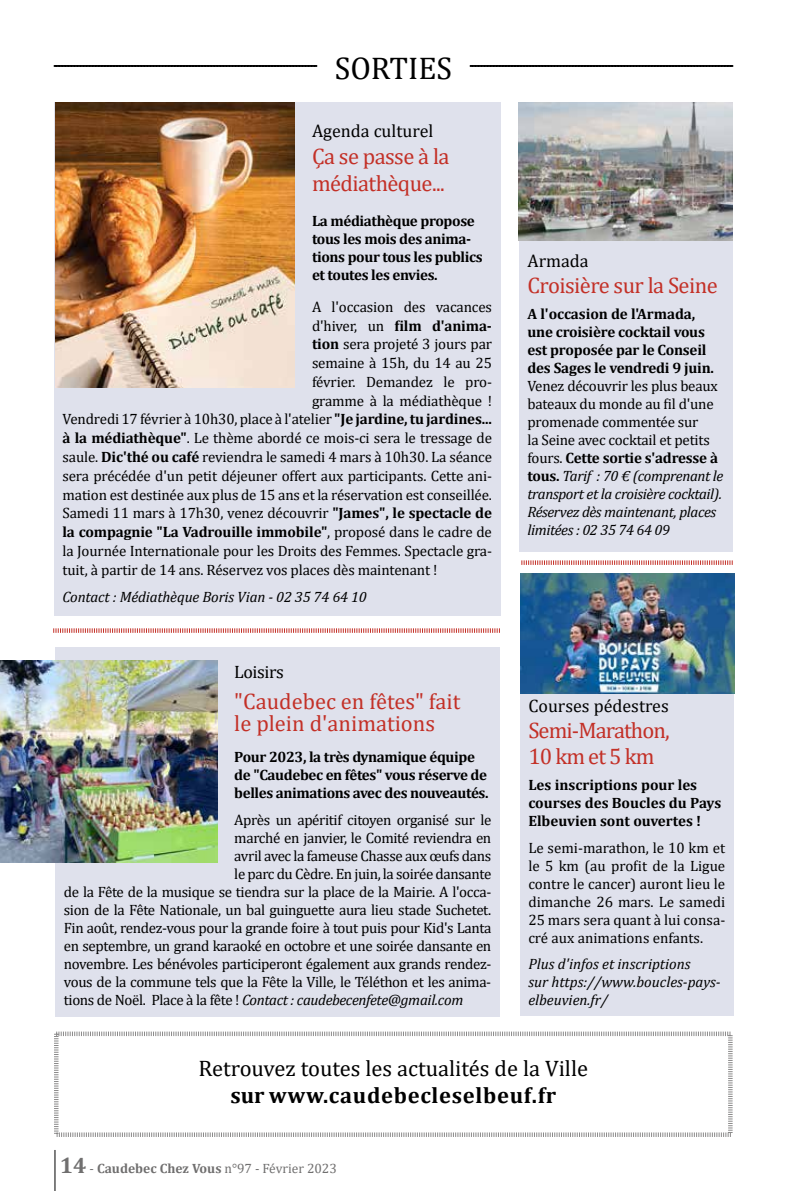
<style>
.page{position:relative;width:787px;height:1191px;background:#fff}
.page>*{position:absolute;margin:0;border:0;box-sizing:border-box;transform-origin:0 0}
.t1{font:31.5px "Cambria";color:#000}
.t2{font:22.5px/25.5px "Cambria";letter-spacing:-.025em;color:#c33027}
.t3{font:22.5px/22.5px "Cambria";color:#c33027}
.t4{font:22.5px "Cambria";color:#000}
.t5{font:700 22.5px "Cambria";letter-spacing:.03em;color:#000}
.t6{font:18px "Cambria";color:#000}
.t7{font:18px "Cambria";letter-spacing:-.025em;color:#000}
.t8{font:15px/18px "Cambria";letter-spacing:-.015em;color:#000;text-align:justify}
.t9{font:700 15px/18px "Cambria";letter-spacing:-.025em;color:#000}
.t10{font:italic 15px/18px "Cambria";letter-spacing:-.01em;color:#000}
.t11{font:700 15px/18px "Cambria";color:#000}
.t12{font:13.5px "Cambria";color:#706f6f}
.s1{font-weight:400}
.s2{font-weight:700}
.s3{font-style:normal}
.s4{font-style:italic}
.s5{font-weight:700;font-size:22.5px}
</style>
<div class="page">
<div style="left:55px;top:647px;width:445px;height:369px;background:#dfe1ec"></div>
<div style="left:520px;top:681px;width:213px;height:335px;background:#dfe1ec"></div>
<div style="left:54px;top:102px;width:446px;height:513px;background:#dfe1ec"></div>
<svg style="left:54px;top:65px;width:263px;height:2px"></svg>
<svg style="left:470px;top:65px;width:263px;height:2px"></svg>
<div style="left:519px;top:232px;width:214px;height:320px;background:#dfe1ec"></div>
<img style="left:520px;top:573px;width:214px;height:120px">
<img style="left:0;top:661px;width:217px;height:201px">
<img style="left:55px;top:102px;width:240px;height:285px">
<svg style="left:54px;top:1031px;width:679px;height:106px"></svg>
<svg style="left:53px;top:628px;width:447px;height:5px"></svg>
<svg style="left:521px;top:560px;width:211px;height:5px"></svg>
<hr style="left:55px;top:1150px;width:1px;height:41px;background:#000">
<img style="left:519px;top:102px;width:214px;height:138px">
<h1 class="t1" style="left:335px;top:50px;width:119px">SORTIES</h1>
<p class="t6" style="left:312px;top:121px;width:123px">Agenda culturel</p>
<h2 class="t2" style="left:312px;top:143px;width:139px;line-height:27px">Ça se passe à la médiathèque...</h2>
<p class="t9" style="left:312px;top:212px;width:172px">La médiathèque propose tous les mois des anima&shy;tions pour tous les publics et toutes les envies.</p>
<p class="t8" style="left:312px;top:298px;width:181px">A l'occasion des vacances</p>
<p class="t9" style="left:312px;top:316px;width:181px"><span class="s1">d'hiver, un</span> film d'anima-</p>
<p class="t8" style="left:312px;top:335px;width:181px"><span class="s2">tion</span> sera projeté 3 jours par</p>
<p class="t8" style="left:312px;top:354px;width:181px">semaine à 15h, du 14 au 25</p>
<p class="t8" style="left:312px;top:373px;width:181px">février. Demandez le pro-</p>
<p class="t8" style="left:312px;top:391px;width:181px">gramme à la médiathèque !</p>
<p class="t8" style="left:63px;top:410px;width:431px">Vendredi 17 février à 10h30, place à l'atelier <span class="s2">"Je jardine, tu jardines...</span></p>
<p class="t8" style="left:63px;top:429px;width:431px"><span class="s2">à la médiathèque"</span>. Le thème abordé ce mois-ci sera le tressage de</p>
<p class="t8" style="left:63px;top:448px;width:431px">saule. <span class="s2">Dic'thé ou café</span> reviendra le samedi 4 mars à 10h30. La séance</p>
<p class="t8" style="left:62px;top:466px;width:431px">sera précédée d'un petit déjeuner offert aux participants. Cette ani-</p>
<p class="t8" style="left:62px;top:485px;width:431px">mation est destinée aux plus de 15 ans et la réservation est conseillée.</p>
<p class="t8" style="left:62px;top:504px;width:431px">Samedi 11 mars à 17h30, venez découvrir <span class="s2">"James", le spectacle de</span></p>
<p class="t9" style="left:62px;top:522px;width:431px">la compagnie "La Vadrouille immobile"<span class="s1">, proposé dans le cadre de</span></p>
<p class="t8" style="left:62px;top:541px;width:431px">la Journée Internationale pour les Droits des Femmes. Spectacle gra-</p>
<p class="t8" style="left:62px;top:560px;width:376px">tuit, à partir de 14 ans. Réservez vos places dès maintenant !</p>
<p class="t10" style="left:62px;top:587px;width:306px">Contact : Médiathèque Boris Vian - 02 35 74 64 10</p>
<p class="t7" style="left:234px;top:661px;width:51px">Loisirs</p>
<h2 class="t3" style="left:234px;top:690px;width:227px">"Caudebec en fêtes" fait le plein d'animations</h2>
<p class="t9" style="left:234px;top:747px;width:256px">Pour 2023, la très dynamique équipe de "Caudebec en fêtes" vous réserve de belles animations avec des nouveautés.</p>
<p class="t8" style="left:234px;top:810px;width:258px">Après un apéritif citoyen organisé sur le</p>
<p class="t8" style="left:234px;top:828px;width:258px">marché en janvier, le Comité reviendra en</p>
<p class="t8" style="left:234px;top:846px;width:258px">avril avec la fameuse Chasse aux œufs dans</p>
<p class="t8" style="left:234px;top:864px;width:258px">le parc du Cèdre. En juin, la soirée dansante</p>
<p class="t8" style="left:64px;top:882px;width:429px">de la Fête de la musique se tiendra sur la place de la Mairie. A l'occa-</p>
<p class="t8" style="left:64px;top:900px;width:429px">sion de la Fête Nationale, un bal guinguette aura lieu stade Suchetet.</p>
<p class="t8" style="left:64px;top:918px;width:429px">Fin août, rendez-vous pour la grande foire à tout puis pour Kid's Lanta</p>
<p class="t8" style="left:64px;top:936px;width:429px">en septembre, un grand karaoké en octobre et une soirée dansante en</p>
<p class="t8" style="left:64px;top:954px;width:429px">novembre. Les bénévoles participeront également aux grands rendez-</p>
<p class="t8" style="left:64px;top:972px;width:429px">vous de la commune tels que la Fête la Ville, le Téléthon et les anima-</p>
<p class="t10" style="left:64px;top:990px;width:401px"><span class="s3">tions de Noël. Place à la fête !</span> Contact : caudebecenfete@gmail.com</p>
<p class="t6" style="left:527px;top:250px;width:63px">Armada</p>
<h2 class="t2" style="left:527px;top:272px;width:192px">Croisière sur la Seine</h2>
<p class="t9" style="left:527px;top:304px;width:188px">A l'occasion de l'Armada, une croisière cocktail vous est proposée par le Conseil des Sages le vendredi 9 juin.</p>
<p class="t8" style="left:527px;top:377px;width:197px;text-align:left">Venez découvrir les plus beaux bateaux du monde au fil d'une promenade commentée sur<br>la Seine avec cocktail et petits fours. <span class="s2">Cette sortie s'adresse à tous.</span> <span class="s4">Tarif : 70 € (comprenant le transport et la croisière cocktail).<br>Réservez dès maintenant, places limitées : 02 35 74 64 09</span></p>
<p class="t6" style="left:528px;top:695px;width:142px">Courses pédestres</p>
<h2 class="t2" style="left:528px;top:717px;width:143px">Semi-Marathon,<br>10 km et 5 km</h2>
<p class="t11" style="left:528px;top:775px;width:194px">Les inscriptions pour les courses des Boucles du Pays<br>Elbeuvien sont ouvertes !</p>
<p class="t8" style="left:528px;top:838px;width:198px">Le semi-marathon, le 10 km et le 5 km (au profit de la Ligue contre le cancer) auront lieu le dimanche 26 mars. Le samedi 25 mars sera quant à lui consa&shy;cré aux animations enfants.</p>
<p class="t10" style="left:528px;top:954px;width:194px">Plus d'infos et inscriptions<br>sur https://www.boucles-pays&shy;elbeuvien.fr/</p>
<h2 class="t4" style="left:198px;top:1055px;width:391px">Retrouvez toutes les actualités de la Ville</h2>
<h2 class="t5" style="left:230px;top:1079px;width:327px">sur www.caudebecleselbeuf.fr</h2>
<p class="t12" style="left:60px;top:1160px;width:278px"><span class="s5">14</span> - <span class="s2">Caudebec Chez Vous</span> n°97 - Février 2023</p>
</div>
